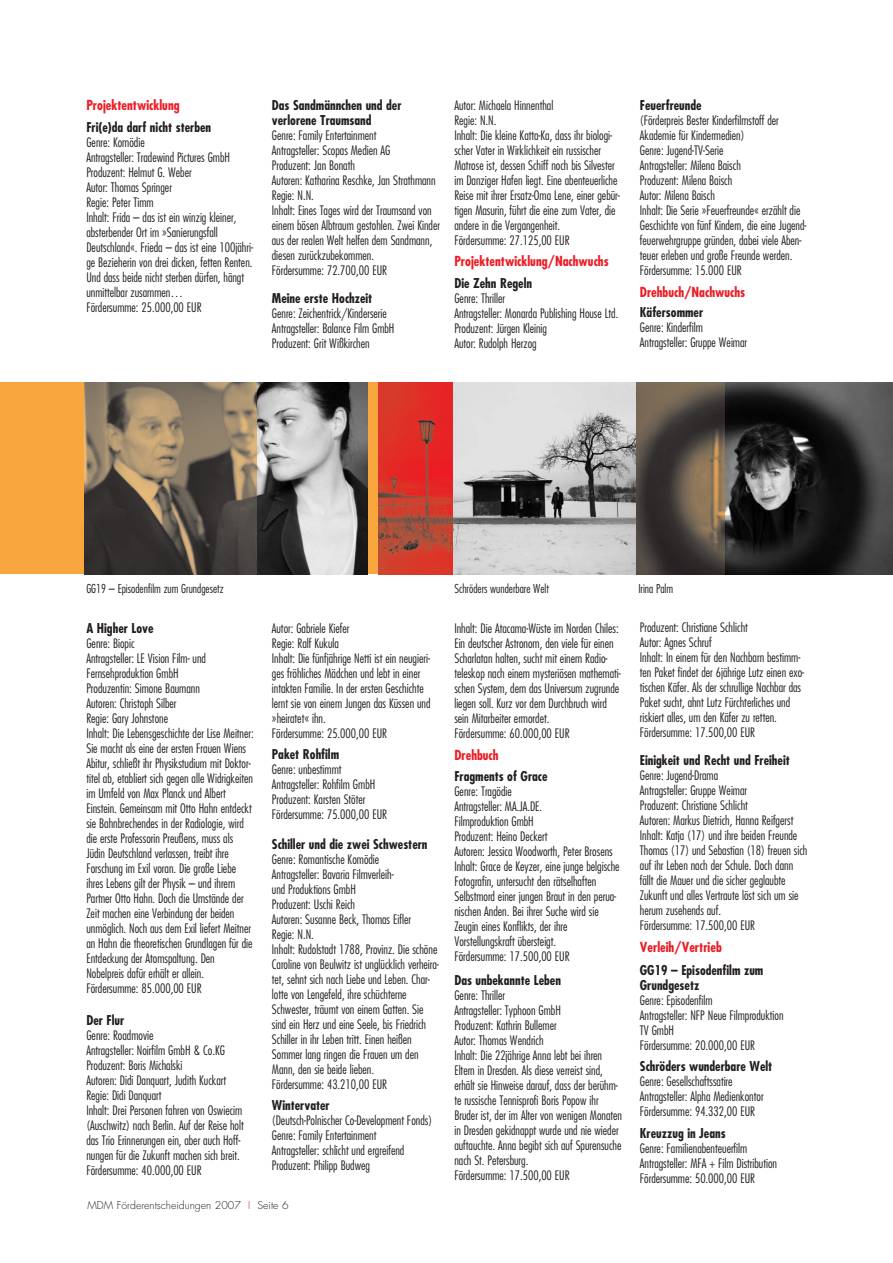
<style>
.page{position:relative;width:893px;height:1263px;background:#fff}
.page>*{position:absolute;margin:0;border:0;box-sizing:border-box;transform-origin:0 0}
.t1{font:700 condensed 13.5px "Futura";color:#ed1c24}
.t2{font:700 condensed 13.2px/15px "Futura";color:#231f20}
.t3{font:300 condensed 12.75px/15px "Futura";color:#231f20}
.t4{font:300 condensed 12px "Futura";color:#231f20}
.t5{font:300 10.5px "Futura";color:#231f20}
.s1{color:#ed1c24}
</style>
<div class="page">
<div style="left:0;top:383px;width:843px;height:191px;background:#faa63f"></div>
<img style="left:256px;top:383px;width:111px;height:191px">
<img style="left:85px;top:383px;width:171px;height:191px">
<img style="left:453px;top:383px;width:184px;height:191px">
<img style="left:378px;top:383px;width:75px;height:191px">
<svg style="left:724px;top:383px;width:168px;height:191px;background:#333231"></svg>
<img style="left:637px;top:383px;width:87px;height:191px">
<p class="t1" style="left:86px;top:99px;width:95px">Projektentwicklung</p>
<p class="t2" style="left:86px;top:120px;width:126px">Fri(e)da darf nicht sterben</p>
<p class="t3" style="left:86px;top:135px;width:168px">Genre: Komödie<br>Antragsteller: Tradewind Pictures GmbH<br>Produzent: Helmut G. Weber<br>Autor: Thomas Springer<br>Regie: Peter Timm<br>Inhalt: Frida – das ist ein winzig kleiner, absterbender Ort im »Sanierungsfall<br>Deutschland«. Frieda – das ist eine 100jähri&shy;ge Bezieherin von drei dicken, fetten Renten.<br>Und dass beide nicht sterben dürfen, hängt unmittelbar zusammen…<br>Fördersumme: 25.000,00 EUR</p>
<p class="t2" style="left:272px;top:99px;width:131px">Das Sandmännchen und der verlorene Traumsand</p>
<p class="t3" style="left:272px;top:129px;width:170px">Genre: Family Entertainment<br>Antragsteller: Scopas Medien AG<br>Produzent: Jan Bonath<br>Autoren: Katharina Reschke, Jan Strathmann<br>Regie: N.N.<br>Inhalt: Eines Tages wird der Traumsand von einem bösen Albtraum gestohlen. Zwei Kinder aus der realen Welt helfen dem Sandmann, diesen zurückzubekommen.<br>Fördersumme: 72.700,00 EUR</p>
<p class="t2" style="left:272px;top:292px;width:102px">Meine erste Hochzeit</p>
<p class="t3" style="left:272px;top:306px;width:124px">Genre: Zeichentrick/Kinderserie<br>Antragsteller: Balance Film GmbH<br>Produzent: Grit Wißkirchen</p>
<p class="t3" style="left:454px;top:98px;width:167px">Autor: Michaela Hinnenthal<br>Regie: N.N.<br>Inhalt: Die kleine Katta-Ka, dass ihr biologi&shy;scher Vater in Wirklichkeit ein russischer Matrose ist, dessen Schiff noch bis Silvester im Danziger Hafen liegt. Eine abenteuerliche Reise mit ihrer Ersatz-Oma Lene, einer gebür&shy;tigen Masurin, führt die eine zum Vater, die andere in die Vergangenheit.<br>Fördersumme: 27.125,00 EUR</p>
<p class="t1" style="left:454px;top:256px;width:156px">Projektentwicklung/Nachwuchs</p>
<p class="t2" style="left:454px;top:277px;width:79px">Die Zehn Regeln</p>
<p class="t3" style="left:454px;top:291px;width:165px">Genre: Thriller<br>Antragsteller: Monarda Publishing House Ltd.<br>Produzent: Jürgen Kleinig<br>Autor: Rudolph Herzog</p>
<p class="t2" style="left:640px;top:99px;width:63px">Feuerfreunde</p>
<p class="t3" style="left:640px;top:114px;width:168px">(Förderpreis Bester Kinderfilmstoff der Akademie für Kindermedien)<br>Genre: Jugend-TV-Serie<br>Antragsteller: Milena Baisch<br>Produzent: Milena Baisch<br>Autor: Milena Baisch<br>Inhalt: Die Serie »Feuerfreunde« erzählt die Geschichte von fünf Kindern, die eine Jugend&shy;feuerwehrgruppe gründen, dabei viele Aben&shy;teuer erleben und große Freunde werden.<br>Fördersumme: 15.000 EUR</p>
<p class="t1" style="left:640px;top:286px;width:107px">Drehbuch/Nachwuchs</p>
<p class="t2" style="left:640px;top:306px;width:65px">Käfersommer</p>
<p class="t3" style="left:640px;top:321px;width:109px">Genre: Kinderfilm<br>Antragsteller: Gruppe Weimar</p>
<p class="t4" style="left:86px;top:583px;width:139px">GG19 – Episodenfilm zum Grundgesetz</p>
<p class="t4" style="left:454px;top:583px;width:96px">Schröders wunderbare Welt</p>
<p class="t4" style="left:638px;top:583px;width:36px">Irina Palm</p>
<p class="t2" style="left:86px;top:622px;width:69px">A Higher Love</p>
<p class="t3" style="left:86px;top:637px;width:169px">Genre: Biopic<br>Antragsteller: LE Vision Film- und Fernsehproduktion GmbH<br>Produzentin: Simone Baumann<br>Autoren: Christoph Silber<br>Regie: Gary Johnstone<br>Inhalt: Die Lebensgeschichte der Lise Meitner:<br>Sie macht als eine der ersten Frauen Wiens Abitur, schließt ihr Physikstudium mit Doktor&shy;titel ab, etabliert sich gegen alle Widrigkeiten im Umfeld von Max Planck und Albert Einstein. Gemeinsam mit Otto Hahn entdeckt sie Bahnbrechendes in der Radiologie, wird die erste Professorin Preußens, muss als Jüdin Deutschland verlassen, treibt ihre Forschung im Exil voran. Die große Liebe ihres Lebens gilt der Physik – und ihrem Partner Otto Hahn. Doch die Umstände der Zeit machen eine Verbindung der beiden unmöglich. Noch aus dem Exil liefert Meitner an Hahn die theoretischen Grundlagen für die Entdeckung der Atomspaltung. Den Nobelpreis dafür erhält er allein.<br>Fördersumme: 85.000,00 EUR</p>
<p class="t2" style="left:86px;top:1014px;width:39px">Der Flur</p>
<p class="t3" style="left:86px;top:1029px;width:159px">Genre: Roadmovie<br>Antragsteller: Noirfilm GmbH &amp; Co.KG Produzent: Boris Michalski<br>Autoren: Didi Danquart, Judith Kuckart Regie: Didi Danquart<br>Inhalt: Drei Personen fahren von Oswiecim (Auschwitz) nach Berlin. Auf der Reise holt das Trio Erinnerungen ein, aber auch Hoff&shy;nungen für die Zukunft machen sich breit.<br>Fördersumme: 40.000,00 EUR</p>
<p class="t3" style="left:272px;top:621px;width:160px">Autor: Gabriele Kiefer<br>Regie: Ralf Kukula<br>Inhalt: Die fünfjährige Netti ist ein neugieri&shy;ges fröhliches Mädchen und lebt in einer intakten Familie. In der ersten Geschichte lernt sie von einem Jungen das Küssen und »heiratet« ihn.<br>Fördersumme: 25.000,00 EUR</p>
<p class="t2" style="left:272px;top:748px;width:69px">Paket Rohfilm</p>
<p class="t3" style="left:272px;top:763px;width:117px">Genre: unbestimmt<br>Antragsteller: Rohfilm GmbH<br>Produzent: Karsten Stöter<br>Fördersumme: 75.000,00 EUR</p>
<p class="t2" style="left:272px;top:838px;width:157px">Schiller und die zwei Schwestern</p>
<p class="t3" style="left:272px;top:853px;width:168px">Genre: Romantische Komödie<br>Antragsteller: Bavaria Filmverleih-<br>und Produktions GmbH<br>Produzent: Uschi Reich<br>Autoren: Susanne Beck, Thomas Eifler<br>Regie: N.N.<br>Inhalt: Rudolstadt 1788, Provinz. Die schöne Caroline von Beulwitz ist unglücklich verheira&shy;tet, sehnt sich nach Liebe und Leben. Char&shy;lotte von Lengefeld, ihre schüchterne Schwester, träumt von einem Gatten. Sie sind ein Herz und eine Seele, bis Friedrich Schiller in ihr Leben tritt. Einen heißen Sommer lang ringen die Frauen um den Mann, den sie beide lieben.<br>Fördersumme: 43.210,00 EUR</p>
<p class="t2" style="left:272px;top:1099px;width:59px">Wintervater</p>
<p class="t3" style="left:272px;top:1114px;width:162px">(Deutsch-Polnischer Co-Development Fonds)<br>Genre: Family Entertainment<br>Antragsteller: schlicht und ergreifend Produzent: Philipp Budweg</p>
<p class="t5" style="left:87px;top:1201px;width:203px">MDM Förderentscheidungen 2007 <span class="s1">I</span> Seite 6</p>
<p class="t3" style="left:454px;top:621px;width:168px">Inhalt: Die Atacama-Wüste im Norden Chiles:<br>Ein deutscher Astronom, den viele für einen Scharlatan halten, sucht mit einem Radio&shy;teleskop nach einem mysteriösen mathemati&shy;schen System, dem das Universum zugrunde liegen soll. Kurz vor dem Durchbruch wird sein Mitarbeiter ermordet.<br>Fördersumme: 60.000,00 EUR</p>
<p class="t1" style="left:454px;top:749px;width:46px">Drehbuch</p>
<p class="t2" style="left:454px;top:770px;width:95px">Fragments of Grace</p>
<p class="t3" style="left:454px;top:785px;width:167px">Genre: Tragödie<br>Antragsteller: MA.JA.DE.<br>Filmproduktion GmbH<br>Produzent: Heino Deckert<br>Autoren: Jessica Woodworth, Peter Brosens Inhalt: Grace de Keyzer, eine junge belgische Fotografin, untersucht den rätselhaften Selbstmord einer jungen Braut in den perua&shy;nischen Anden. Bei ihrer Suche wird sie Zeugin eines Konflikts, der ihre Vorstellungskraft übersteigt.<br>Fördersumme: 17.500,00 EUR</p>
<p class="t2" style="left:454px;top:973px;width:108px">Das unbekannte Leben</p>
<p class="t3" style="left:454px;top:988px;width:169px">Genre: Thriller<br>Antragsteller: Typhoon GmbH<br>Produzent: Kathrin Bullemer<br>Autor: Thomas Wendrich<br>Inhalt: Die 22jährige Anna lebt bei ihren Eltern in Dresden. Als diese verreist sind, erhält sie Hinweise darauf, dass der berühm&shy;te russische Tennisprofi Boris Popow ihr Bruder ist, der im Alter von wenigen Monaten in Dresden gekidnappt wurde und nie wieder auftauchte. Anna begibt sich auf Spurensuche nach St. Petersburg.<br>Fördersumme: 17.500,00 EUR</p>
<p class="t3" style="left:640px;top:621px;width:166px">Produzent: Christiane Schlicht<br>Autor: Agnes Schruf<br>Inhalt: In einem für den Nachbarn bestimm&shy;ten Paket findet der 6jährige Lutz einen exo&shy;tischen Käfer. Als der schrullige Nachbar das Paket sucht, ahnt Lutz Fürchterliches und riskiert alles, um den Käfer zu retten.<br>Fördersumme: 17.500,00 EUR</p>
<p class="t2" style="left:640px;top:754px;width:151px">Einigkeit und Recht und Freiheit</p>
<p class="t3" style="left:640px;top:769px;width:169px">Genre: Jugend-Drama<br>Antragsteller: Gruppe Weimar<br>Produzent: Christiane Schlicht<br>Autoren: Markus Dietrich, Hanna Reifgerst Inhalt: Katja (17) und ihre beiden Freunde Thomas (17) und Sebastian (18) freuen sich auf ihr Leben nach der Schule. Doch dann fällt die Mauer und die sicher geglaubte Zukunft und alles Vertraute löst sich um sie herum zusehends auf.<br>Fördersumme: 17.500,00 EUR</p>
<p class="t1" style="left:640px;top:941px;width:83px">Verleih/Vertrieb</p>
<p class="t2" style="left:640px;top:964px;width:125px">GG19 – Episodenfilm zum<br>Grundgesetz</p>
<p class="t3" style="left:640px;top:993px;width:145px">Genre: Episodenfilm<br>Antragsteller: NFP Neue Filmproduktion<br>TV GmbH<br>Fördersumme: 20.000,00 EUR</p>
<p class="t2" style="left:640px;top:1060px;width:134px">Schröders wunderbare Welt</p>
<p class="t3" style="left:640px;top:1075px;width:125px">Genre: Gesellschaftssatire<br>Antragsteller: Alpha Medienkontor<br>Fördersumme: 94.332,00 EUR</p>
<p class="t2" style="left:640px;top:1126px;width:87px">Kreuzzug in Jeans</p>
<p class="t3" style="left:640px;top:1141px;width:139px">Genre: Familienabenteuerfilm<br>Antragsteller: MFA + Film Distribution<br>Fördersumme: 50.000,00 EUR</p>
</div>
